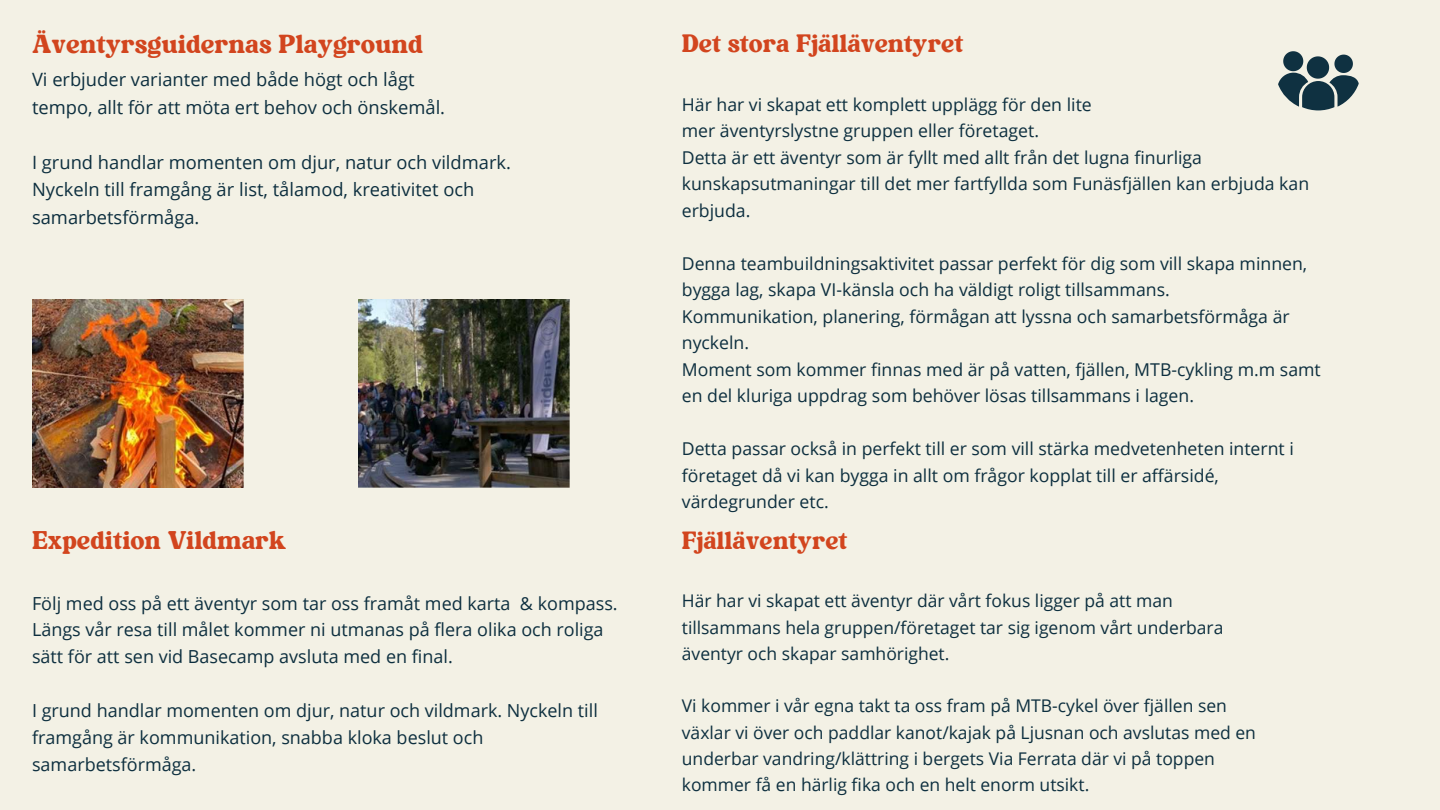
<style>
.page{position:relative;width:1440px;height:810px;background:#f3f1e5}
.page>*{position:absolute;margin:0;border:0;box-sizing:border-box;transform-origin:0 0}
.t1{font:26.6px "Kindest Reality";color:#d2451e}
.t2{font:26.1px "Kindest Reality";color:#d2451e}
.t3{font:25.6px "Kindest Reality";color:#d2451e}
.t4{font:25.4px "Kindest Reality";color:#d2451e}
.t5{font:18.3px/27.5px "Open Sans";color:#0d2f3f}
.t6{font:18px/27px "Open Sans";color:#0d2f3f}
.t7{font:17.7px/26.5px "Open Sans";color:#0d2f3f}
.t8{font:17.5px/26.3px "Open Sans";color:#0d2f3f}
</style>
<div class="page">
<img style="left:32px;top:300px;width:212px;height:188px">
<img style="left:358px;top:300px;width:212px;height:188px">
<svg style="left:1278px;top:51px;width:81px;height:59px"></svg>
<h1 class="t1" style="left:32px;top:27px;width:393px">Äventyrsguidernas Playground</h1>
<p class="t5" style="left:32px;top:66px;width:415px">Vi erbjuder varianter med både högt och lågt tempo, allt för att möta ert behov och önskemål.</p>
<p class="t5" style="left:32px;top:148px;width:481px">I grund handlar momenten om djur, natur och vildmark.<br>Nyckeln till framgång är list, tålamod, kreativitet och samarbetsförmåga.</p>
<h2 class="t2" style="left:32px;top:524px;width:256px">Expedition Vildmark</h2>
<p class="t6" style="left:32px;top:589px;width:587px">Följ med oss på ett äventyr som tar oss framåt med karta &amp; kompass.<br>Längs vår resa till målet kommer ni utmanas på flera olika och roliga sätt för att sen vid Basecamp avsluta med en final.</p>
<p class="t6" style="left:32px;top:697px;width:567px">I grund handlar momenten om djur, natur och vildmark. Nyckeln till framgång är kommunikation, snabba kloka beslut och samarbetsförmåga.</p>
<h3 class="t3" style="left:682px;top:27px;width:283px">Det stora Fjälläventyret</h3>
<p class="t7" style="left:682px;top:91px;width:629px">Här har vi skapat ett komplett upplägg för den lite<br>mer äventyrslystne gruppen eller företaget.<br>Detta är ett äventyr som är fyllt med allt från det lugna finurliga kunskapsutmaningar till det mer fartfyllda som Funäsfjällen kan erbjuda kan erbjuda.</p>
<p class="t7" style="left:682px;top:250px;width:640px">Denna teambuildningsaktivitet passar perfekt för dig som vill skapa minnen, bygga lag, skapa VI-känsla och ha väldigt roligt tillsammans.<br>Kommunikation, planering, förmågan att lyssna och samarbetsförmåga är nyckeln.<br>Moment som kommer finnas med är på vatten, fjällen, MTB-cykling m.m samt en del kluriga uppdrag som behöver lösas tillsammans i lagen.</p>
<p class="t7" style="left:682px;top:435px;width:614px">Detta passar också in perfekt till er som vill stärka medvetenheten internt i företaget då vi kan bygga in allt om frågor kopplat till er affärsidé, värdegrunder etc.</p>
<h3 class="t4" style="left:682px;top:524px;width:167px">Fjälläventyret</h3>
<p class="t8" style="left:682px;top:587px;width:543px">Här har vi skapat ett äventyr där vårt fokus ligger på att man tillsammans hela gruppen/företaget tar sig igenom vårt underbara äventyr och skapar samhörighet.</p>
<p class="t8" style="left:682px;top:692px;width:576px">Vi kommer i vår egna takt ta oss fram på MTB-cykel över fjällen sen växlar vi över och paddlar kanot/kajak på Ljusnan och avslutas med en underbar vandring/klättring i bergets Via Ferrata där vi på toppen kommer få en härlig fika och en helt enorm utsikt.</p>
</div>
